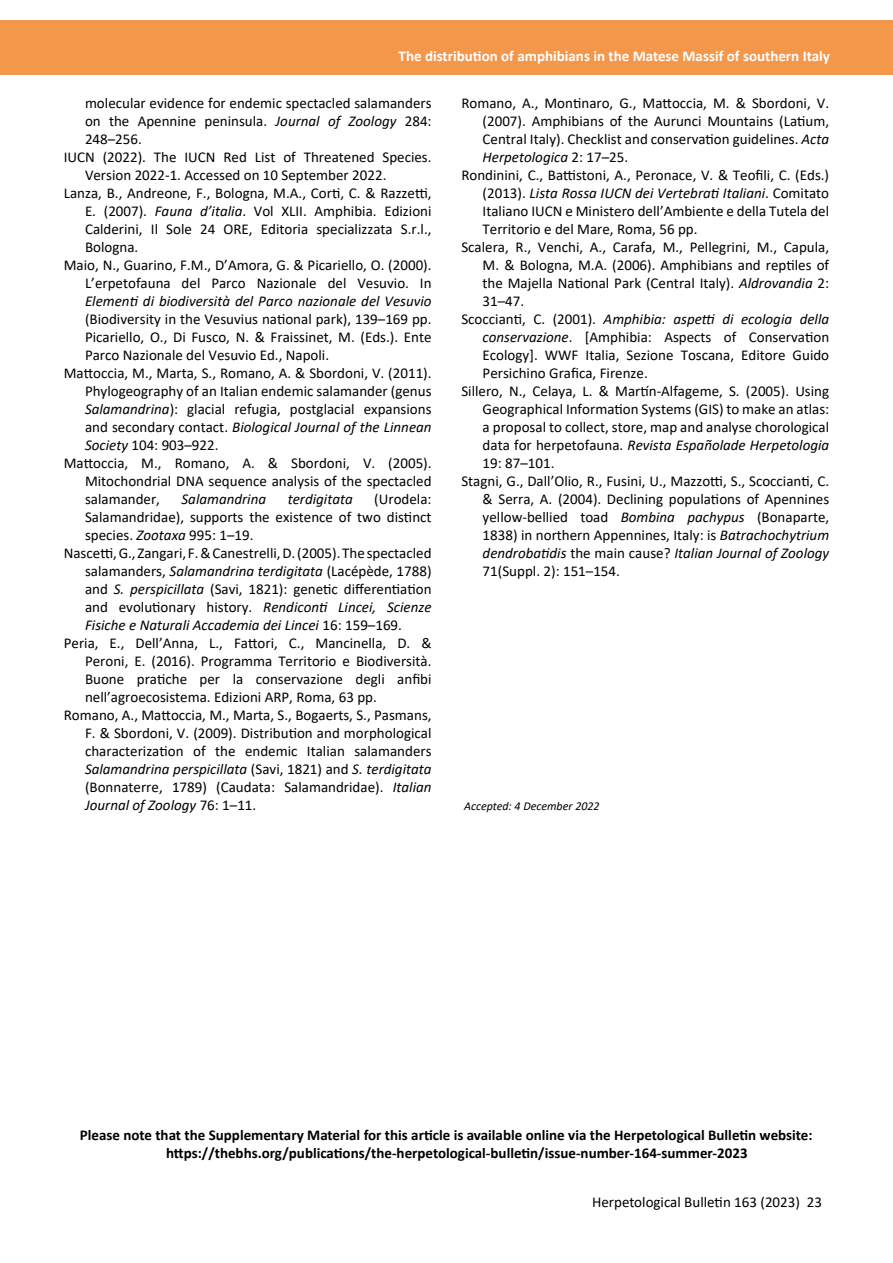
<style>
.page{position:relative;width:893px;height:1263px;background:#fff}
.page>*{position:absolute;margin:0;border:0;box-sizing:border-box;transform-origin:0 0}
.t1{font:15px "Calibri";color:#000}
.t2{font:italic 15px "Calibri";color:#000}
.t3{font:700 15px/18px "Calibri";color:#000}
.t4{font:700 15px "Calibri";color:#fff}
.t5{font:italic 12px "Calibri";color:#000}
.s1{font-style:italic}
.s2{font-style:normal}
</style>
<div class="page">
<div style="left:0;top:21px;width:893px;height:54px;background:#f4974b"></div>
<p class="t4" style="left:399px;top:46px;width:433px">The distribution of amphibians in the Matese Massif of southern Italy</p>
<p class="t1" style="left:85px;top:93px;width:348px">molecular evidence for endemic spectacled salamanders</p>
<p class="t1" style="left:85px;top:111px;width:348px">on the Apennine peninsula. <span class="s1">Journal of Zoology</span> 284:</p>
<p class="t1" style="left:85px;top:129px;width:58px">248–256.</p>
<p class="t1" style="left:64px;top:147px;width:369px">IUCN (2022). The IUCN Red List of Threatened Species.</p>
<p class="t1" style="left:85px;top:165px;width:303px">Version 2022-1. Accessed on 10 September 2022.</p>
<p class="t1" style="left:64px;top:183px;width:369px">Lanza, B., Andreone, F., Bologna, M.A., Corti, C. &amp; Razzetti,</p>
<p class="t1" style="left:85px;top:201px;width:348px">E. (2007). <span class="s1">Fauna d’italia</span>. Vol XLII. Amphibia. Edizioni</p>
<p class="t1" style="left:85px;top:219px;width:348px">Calderini, Il Sole 24 ORE, Editoria specializzata S.r.l.,</p>
<p class="t1" style="left:85px;top:237px;width:55px">Bologna.</p>
<p class="t1" style="left:64px;top:255px;width:369px">Maio, N., Guarino, F.M., D’Amora, G. &amp; Picariello, O. (2000).</p>
<p class="t1" style="left:85px;top:273px;width:348px">L’erpetofauna del Parco Nazionale del Vesuvio. In</p>
<p class="t2" style="left:85px;top:291px;width:348px">Elementi di biodiversità del Parco nazionale del Vesuvio</p>
<p class="t1" style="left:85px;top:309px;width:348px">(Biodiversity in the Vesuvius national park), 139–169 pp.</p>
<p class="t1" style="left:85px;top:327px;width:348px">Picariello, O., Di Fusco, N. &amp; Fraissinet, M. (Eds.). Ente</p>
<p class="t1" style="left:85px;top:345px;width:246px">Parco Nazionale del Vesuvio Ed., Napoli.</p>
<p class="t1" style="left:64px;top:363px;width:369px">Mattoccia, M., Marta, S., Romano, A. &amp; Sbordoni, V. (2011).</p>
<p class="t1" style="left:85px;top:381px;width:348px">Phylogeography of an Italian endemic salamander (genus</p>
<p class="t1" style="left:85px;top:399px;width:348px"><span class="s1">Salamandrina</span>): glacial refugia, postglacial expansions</p>
<p class="t2" style="left:85px;top:417px;width:348px"><span class="s2">and secondary contact.</span> Biological Journal of the Linnean</p>
<p class="t1" style="left:85px;top:435px;width:135px"><span class="s1">Society</span> 104: 903–922.</p>
<p class="t1" style="left:64px;top:453px;width:369px">Mattoccia, M., Romano, A. &amp; Sbordoni, V. (2005).</p>
<p class="t1" style="left:85px;top:471px;width:348px">Mitochondrial DNA sequence analysis of the spectacled</p>
<p class="t1" style="left:85px;top:489px;width:77px">salamander,</p>
<p class="t2" style="left:182px;top:489px;width:86px">Salamandrina</p>
<p class="t2" style="left:288px;top:489px;width:67px">terdigitata</p>
<p class="t1" style="left:374px;top:489px;width:59px">(U rodela:</p>
<p class="t1" style="left:85px;top:507px;width:348px">Salamandridae), supports the existence of two distinct</p>
<p class="t1" style="left:85px;top:525px;width:170px">species. <span class="s1">Zootaxa</span> 995: 1–19.</p>
<p class="t1" style="left:64px;top:543px;width:369px">Nascetti, G., Zangari, F. &amp; Canestrelli, D. (2005). The spectacled</p>
<p class="t1" style="left:85px;top:561px;width:348px">salamanders, <span class="s1">Salamandrina terdigitata</span> (Lacépède, 1788)</p>
<p class="t1" style="left:85px;top:579px;width:348px">and <span class="s1">S. perspicillata</span> (Savi, 1821): genetic differentiation</p>
<p class="t2" style="left:85px;top:597px;width:348px"><span class="s2">and evolutionary history.</span> Rendiconti Lincei, Scienze</p>
<p class="t2" style="left:85px;top:615px;width:318px">Fisiche e Naturali Accademia dei Lincei <span class="s2">16: 159–169.</span></p>
<p class="t1" style="left:64px;top:633px;width:369px">Peria, E., Dell’Anna, L., Fattori, C., Mancinella, D. &amp;</p>
<p class="t1" style="left:85px;top:651px;width:348px">Peroni, E. (2016). Programma Territorio e Biodiversità.</p>
<p class="t1" style="left:85px;top:669px;width:348px">Buone pratiche per la conservazione degli anfibi</p>
<p class="t1" style="left:85px;top:687px;width:293px">nell’agroecosistema. Edizioni ARP, Roma, 63 pp.</p>
<p class="t1" style="left:64px;top:705px;width:369px">Romano, A., Mattoccia, M., Marta, S., Bogaerts, S., Pasmans,</p>
<p class="t1" style="left:85px;top:723px;width:348px">F. &amp; Sbordoni, V. (2009). Distribution and morphological</p>
<p class="t1" style="left:85px;top:741px;width:348px">characterization of the endemic Italian salamanders</p>
<p class="t2" style="left:85px;top:759px;width:348px">Salamandrina perspicillata <span class="s2">(Savi, 1821) and</span> S. terdigitata</p>
<p class="t1" style="left:85px;top:777px;width:348px">(Bonnaterre, 1789) (Caudata: Salamandridae). <span class="s1">Italian</span></p>
<p class="t2" style="left:85px;top:795px;width:173px">Journal of Zoology <span class="s2">76: 1–11.</span></p>
<p class="t1" style="left:461px;top:93px;width:369px">Romano, A., Montinaro, G., Mattoccia, M. &amp; Sbordoni, V.</p>
<p class="t1" style="left:483px;top:111px;width:348px">(2007). Amphibians of the Aurunci Mountains (Latium,</p>
<p class="t1" style="left:483px;top:129px;width:348px">Central Italy). Checklist and conservation guidelines. <span class="s1">Acta</span></p>
<p class="t2" style="left:483px;top:147px;width:147px">Herpetologica <span class="s2">2: 17–25.</span></p>
<p class="t1" style="left:461px;top:165px;width:369px">Rondinini, C., Battistoni, A., Peronace, V. &amp; Teofili, C. (Eds.)</p>
<p class="t2" style="left:483px;top:183px;width:348px"><span class="s2">(2013).</span> Lista Rossa IUCN dei Vertebrati Italiani<span class="s2">. Comitato</span></p>
<p class="t1" style="left:483px;top:201px;width:348px">Italiano IUCN e Ministero dell’Ambiente e della Tutela del</p>
<p class="t1" style="left:483px;top:219px;width:216px">Territorio e del Mare, Roma, 56 pp.</p>
<p class="t1" style="left:461px;top:237px;width:369px">Scalera, R., Venchi, A., Carafa, M., Pellegrini, M., Capula,</p>
<p class="t1" style="left:483px;top:255px;width:348px">M. &amp; Bologna, M.A. (2006). Amphibians and reptiles of</p>
<p class="t1" style="left:483px;top:273px;width:348px">the Majella National Park (Central Italy). <span class="s1">Aldrovandia</span> 2:</p>
<p class="t1" style="left:483px;top:291px;width:43px">31–47.</p>
<p class="t2" style="left:461px;top:309px;width:369px"><span class="s2">Scoccianti, C. (2001).</span> Amphibia: aspetti di ecologia della</p>
<p class="t1" style="left:483px;top:327px;width:348px"><span class="s1">conservazione</span>. [Amphibia: Aspects of Conservation</p>
<p class="t1" style="left:483px;top:345px;width:348px">Ecology]. WWF Italia, Sezione Toscana, Editore Guido</p>
<p class="t1" style="left:483px;top:363px;width:167px">Persichino Grafica, Firenze.</p>
<p class="t1" style="left:461px;top:381px;width:369px">Sillero, N., Celaya, L. &amp; Martín-Alfageme, S. (2005). Using</p>
<p class="t1" style="left:483px;top:399px;width:348px">Geographical Information Systems (GIS) to make an atlas:</p>
<p class="t1" style="left:483px;top:417px;width:348px">a proposal to collect, store, map and analyse chorological</p>
<p class="t2" style="left:483px;top:435px;width:348px"><span class="s2">data for herpetofauna.</span> Revista Españolade Herpetologia</p>
<p class="t1" style="left:483px;top:453px;width:73px">19: 87–101.</p>
<p class="t1" style="left:461px;top:471px;width:369px">Stagni, G., Dall’Olio, R., Fusini, U ., Mazzotti, S., Scoccianti, C.</p>
<p class="t1" style="left:483px;top:489px;width:348px">&amp; Serra, A. (2004). Declining populations of Apennines</p>
<p class="t1" style="left:483px;top:507px;width:348px">yellow-bellied toad <span class="s1">Bombina pachypus</span> (Bonaparte,</p>
<p class="t1" style="left:483px;top:525px;width:348px">1838) in northern Appennines, Italy: is <span class="s1">Batrachochytrium</span></p>
<p class="t2" style="left:483px;top:543px;width:348px">dendrobatidis <span class="s2">the main cause?</span> Italian Journal of Zoology</p>
<p class="t1" style="left:483px;top:561px;width:139px">71(Suppl. 2): 151–154.</p>
<p class="t5" style="left:464px;top:798px;width:137px">Accepted: 4 December 2022</p>
<p class="t3" style="left:166px;top:1126px;width:648px;text-indent:-86px">Please note that the Supplementary Material for this article is available online via the Herpetological Bulletin website: https://thebhs.org/publications/the-herpetological-bulletin/issue-number-164-summer-2023</p>
<p class="t1" style="left:592px;top:1191px;width:231px">Herpetological Bulletin 163 (2023) 23</p>
</div>
